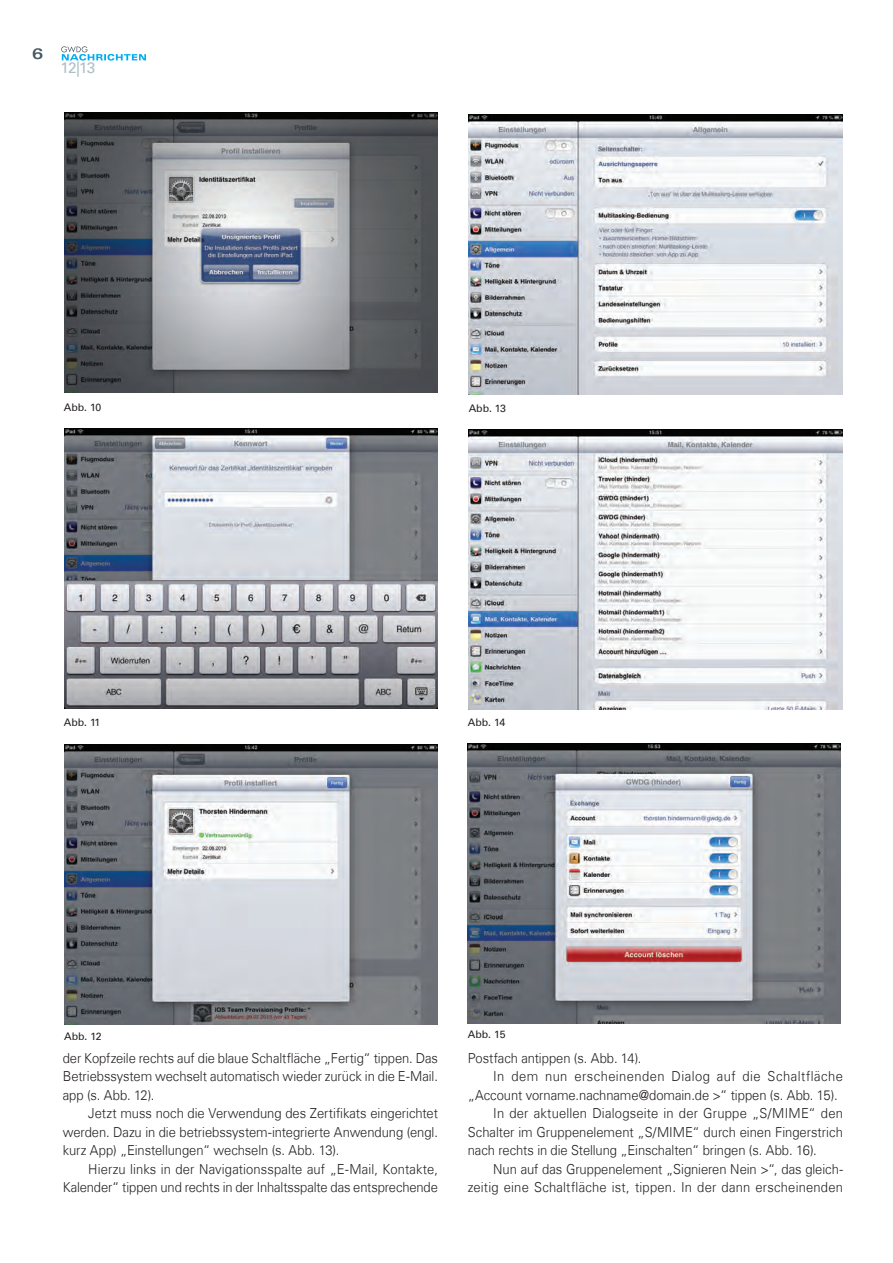
<style>
.page{position:relative;width:893px;height:1263px;background:#fff}
.page>*{position:absolute;margin:0;border:0;box-sizing:border-box;transform-origin:0 0}
.t1{font:15.3px "Univers Com 55 Roman";color:#adbec7}
.t2{font:15px "Univers Com 63 Bold Ext";color:#455760}
.t3{font:300 13.8px/18.5px "Univers Com 45";color:#231f20;text-align:justify;scale:.94 1}
.t4{font:300 13.8px "Univers Com 45";letter-spacing:.035em;color:#231f20;scale:.94 1}
.t5{font:10.5px "Univers Com 55 Roman";color:#231f20}
</style>
<div class="page">
<svg style="left:61px;top:46px;width:85px;height:15px"></svg>
<img style="left:64px;top:112px;width:374px;height:280px">
<img style="left:64px;top:429px;width:374px;height:280px">
<img style="left:65px;top:744px;width:373px;height:280px">
<img style="left:469px;top:115px;width:373px;height:280px">
<img style="left:469px;top:429px;width:373px;height:280px">
<img style="left:468px;top:743px;width:373px;height:280px">
<p class="t2" style="left:32px;top:45px;width:13px">6</p>
<p class="t1" style="left:61px;top:58px;width:36px">12|13</p>
<p class="t5" style="left:64px;top:401px;width:39px">Abb. 10</p>
<p class="t5" style="left:469px;top:402px;width:39px">Abb. 13</p>
<p class="t5" style="left:64px;top:716px;width:38px">Abb. 11</p>
<p class="t5" style="left:468px;top:716px;width:39px">Abb. 14</p>
<p class="t5" style="left:64px;top:1030px;width:39px">Abb. 12</p>
<p class="t3" style="left:63px;top:1049px;width:401px">der Kopfzeile rechts auf die blaue Schaltfläche „Fertig“ tippen. Das Betriebssystem wechselt automatisch wieder zurück in die E-Mail. app (s. Abb. 12).</p>
<p class="t3" style="left:63px;top:1104px;width:401px;text-indent:26px">Jetzt muss noch die Verwendung des Zertifikats eingerichtet werden. Dazu in die betriebssystem-integrierte Anwendung (engl. kurz App) „Einstellungen“ wechseln (s. Abb. 13).</p>
<p class="t3" style="left:63px;top:1159px;width:401px;text-align:right">Hierzu links in der Navigationsspalte auf „E-Mail, Kontakte,<br>Kalender“ tippen und rechts in der Inhaltsspalte das entsprechende</p>
<p class="t5" style="left:468px;top:1028px;width:39px">Abb. 15</p>
<p class="t3" style="left:468px;top:1049px;width:186px">Postfach antippen (s. Abb. 14).</p>
<p class="t4" style="left:493px;top:1068px;width:373px">In dem nun erscheinenden Dialog auf die Schaltfläche</p>
<p class="t3" style="left:468px;top:1086px;width:395px">„Account vorname.nachname@domain.de &gt;“ tippen (s. Abb. 15).</p>
<p class="t3" style="left:493px;top:1104px;width:374px">In der aktuellen Dialogseite in der Gruppe „S/MIME“ den</p>
<p class="t3" style="left:468px;top:1123px;width:401px">Schalter im Gruppenelement „S/MIME“ durch einen Fingerstrich</p>
<p class="t3" style="left:468px;top:1141px;width:373px">nach rechts in die Stellung „Einschalten“ bringen (s. Abb. 16).</p>
<p class="t3" style="left:493px;top:1159px;width:373px">Nun auf das Gruppenelement „Signieren Nein &gt;“, das gleich-</p>
<p class="t3" style="left:468px;top:1178px;width:401px">zeitig eine Schaltfläche ist, tippen. In der dann erscheinenden</p>
</div>
